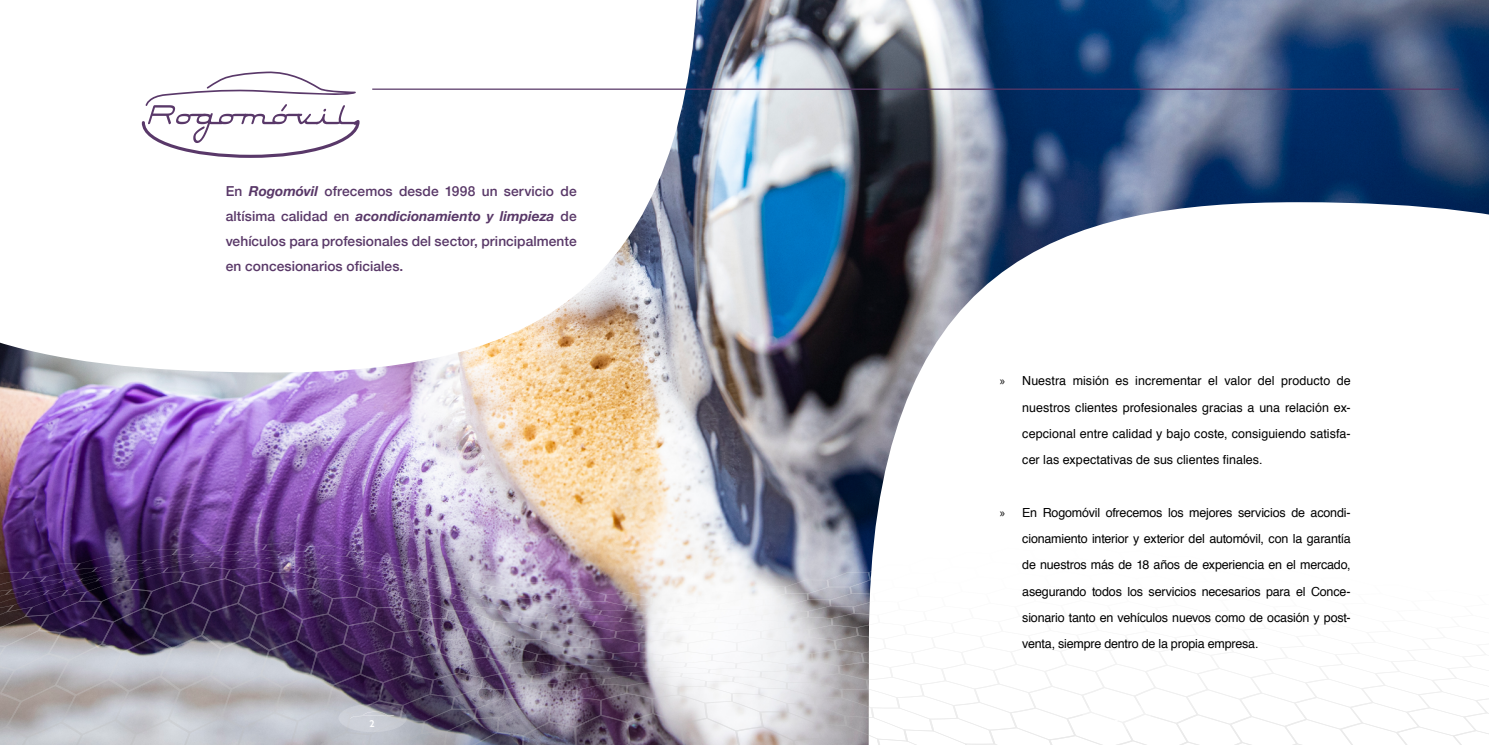
<style>
.page{position:relative;width:1489px;height:745px;background:#fff}
.page>*{position:absolute;margin:0;border:0;box-sizing:border-box;transform-origin:0 0}
.t1{font:500 13.75px/25px "Helvetica Neue";letter-spacing:.005em;color:#593868;text-align:justify}
.t2{font:12.5px/26.2px "Helvetica";letter-spacing:-.01em;color:#000;text-align:justify}
.t3{font:600 10px "Gill Sans";color:#fff}
.s1{font-weight:700;font-style:italic}
.s2{font-family:"Myriad Pro"}
</style>
<div class="page">
<img style="left:0;top:0;width:1488px;height:541px">
<svg style="left:840px;top:202px;width:648px;height:339px"></svg>
<svg style="left:0;top:0;width:727px;height:372px"></svg>
<svg style="left:140px;top:71px;width:221px;height:88px"></svg>
<hr style="left:372px;top:88px;width:1086px;height:2px;background:#593868">
<img style="left:0;top:541px;width:1489px;height:204px">
<p class="t1" style="left:226px;top:177px;width:352px">En <span class="s1">Rogomóvil</span> ofrecemos desde 1998 un servicio de altísima calidad en <span class="s1">acondicionamiento y limpieza</span> de vehículos para profesionales del sector, principalmente en concesionarios oficiales.</p>
<p class="t3" style="left:369px;top:717px;width:7px">2</p>
<p class="t2" style="left:1022px;top:368px;width:330px;text-indent:-22px"><span class="s2">»</span> Nuestra misión es incrementar el valor del producto de nuestros clientes profesionales gracias a una relación ex&shy;cepcional entre calidad y bajo coste, consiguiendo satisfa&shy;cer las expectativas de sus clientes finales.</p>
<p class="t2" style="left:1022px;top:499px;width:330px;text-indent:-22px"><span class="s2">»</span> En Rogomóvil ofrecemos los mejores servicios de acondi&shy;cionamiento interior y exterior del automóvil, con la garantía de nuestros más de 18 años de experiencia en el mercado, asegurando todos los servicios necesarios para el Conce&shy;sionario tanto en vehículos nuevos como de ocasión y post&shy;venta, siempre dentro de la propia empresa.</p>
</div>
